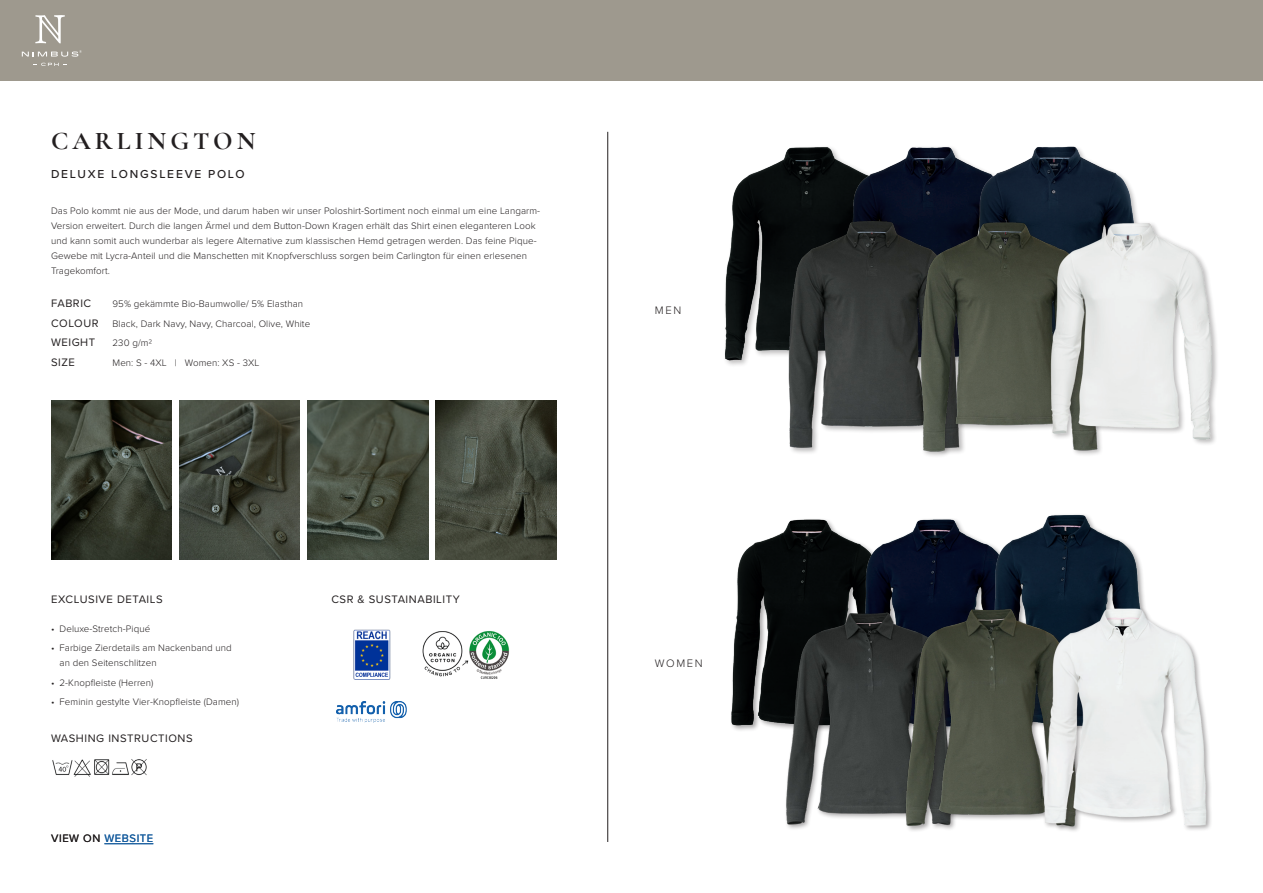
<style>
.page{position:relative;width:1263px;height:893px;background:#fff}
.page>*{position:absolute;margin:0;border:0;box-sizing:border-box;transform-origin:0 0}
.t1{font:700 25.5px "Cormorant Garamond";letter-spacing:.16em;color:#231f20}
.t2{font:500 12px "Proxima Nova";letter-spacing:.15em;color:#231f20}
.t3{font:11.25px "Proxima Nova";letter-spacing:.05em;color:#231f20}
.t4{font:11.25px "Proxima Nova";letter-spacing:.05em;color:#175d9e}
.t5{font:300 11.25px "Proxima Nova";letter-spacing:.15em;color:#231f20}
.t6{font:300 9.75px/15px "Proxima Nova";letter-spacing:.01em;color:#231f20}
.s1{font-weight:400;font-size:11.25px}
.s2{color:#231f20}
</style>
<div class="page">
<div style="left:0;top:0;width:1263px;height:81px;background:#9e998e"></div>
<hr style="left:607px;top:132px;width:1px;height:710px;background:#231f20">
<img style="left:307px;top:401px;width:122px;height:159px">
<img style="left:436px;top:401px;width:121px;height:159px">
<img style="left:51px;top:401px;width:121px;height:159px">
<img style="left:179px;top:401px;width:121px;height:159px">
<img style="left:52px;top:759px;width:95px;height:18px">
<img style="left:337px;top:702px;width:70px;height:21px">
<img style="left:353px;top:629px;width:38px;height:51px">
<img style="left:422px;top:631px;width:87px;height:48px">
<img style="left:724px;top:147px;width:102px;height:218px">
<img style="left:826px;top:147px;width:127px;height:55px">
<img style="left:953px;top:146px;width:181px;height:63px">
<img style="left:773px;top:202px;width:200px;height:251px">
<img style="left:903px;top:209px;width:127px;height:247px">
<img style="left:1030px;top:196px;width:187px;height:259px">
<img style="left:731px;top:519px;width:103px;height:212px">
<img style="left:834px;top:519px;width:128px;height:69px">
<img style="left:962px;top:514px;width:183px;height:90px">
<img style="left:769px;top:588px;width:120px;height:241px">
<img style="left:889px;top:583px;width:204px;height:248px">
<img style="left:1025px;top:604px;width:186px;height:227px">
<svg style="left:35px;top:15px;width:30px;height:28px"></svg>
<svg style="left:33px;top:63px;width:34px;height:3px"></svg>
<svg style="left:22px;top:50px;width:60px;height:7px"></svg>
<hr style="left:104px;top:843px;width:49px;height:1px;background:#175d9e">
<p class="t1" style="left:51px;top:125px;width:206px">CARLINGTON</p>
<p class="t2" style="left:51px;top:166px;width:195px">DELUXE LONGSLEEVE POLO</p>
<p class="t6" style="left:51px;top:203px;width:491px">Das Polo kommt nie aus der Mode, und darum haben wir unser Poloshirt-Sortiment noch einmal um eine Langarm-Version erweitert. Durch die langen Ärmel und dem Button-Down Kragen erhält das Shirt einen eleganteren Look und kann somit auch wunderbar als legere Alternative zum klassischen Hemd getragen werden. Das feine Pique-Gewebe mit Lycra-Anteil und die Manschetten mit Knopfverschluss sorgen beim Carlington für einen erlesenen Tragekomfort.</p>
<p class="t3" style="left:51px;top:295px;width:42px">FABRIC</p>
<p class="t6" style="left:113px;top:296px;width:192px">95% gekämmte Bio-Baumwolle/ 5% Elasthan</p>
<p class="t6" style="left:51px;top:316px;width:261px"><span class="s1">COLOUR</span> Black, Dark Navy, Navy, Charcoal, Olive, White</p>
<p class="t3" style="left:51px;top:334px;width:46px">WEIGHT</p>
<p class="t6" style="left:113px;top:335px;width:41px">230 g/m2</p>
<p class="t3" style="left:51px;top:354px;width:25px">SIZE</p>
<p class="t6" style="left:113px;top:355px;width:148px">Men: S - 4XL | Women: XS - 3XL</p>
<p class="t3" style="left:51px;top:590px;width:113px">EXCLUSIVE DETAILS</p>
<p class="t3" style="left:331px;top:590px;width:130px">CSR &amp; SUSTAINABILITY</p>
<p class="t6" style="left:51px;top:620px;width:101px">• Deluxe-Stretch-Piqué</p>
<p class="t6" style="left:60px;top:640px;width:174px;text-indent:-9px">• Farbige Zierdetails am Nackenband und an den Seitenschlitzen</p>
<p class="t6" style="left:51px;top:674px;width:104px">• 2-Knopfleiste (Herren)</p>
<p class="t6" style="left:51px;top:694px;width:190px">• Feminin gestylte Vier-Knopfleiste (Damen)</p>
<p class="t3" style="left:51px;top:730px;width:143px">WASHING INSTRUCTIONS</p>
<p class="t4" style="left:51px;top:830px;width:104px"><span class="s2">VIEW ON</span> WEBSITE</p>
<p class="t5" style="left:655px;top:302px;width:28px">MEN</p>
<p class="t5" style="left:655px;top:655px;width:49px">WOMEN</p>
</div>
